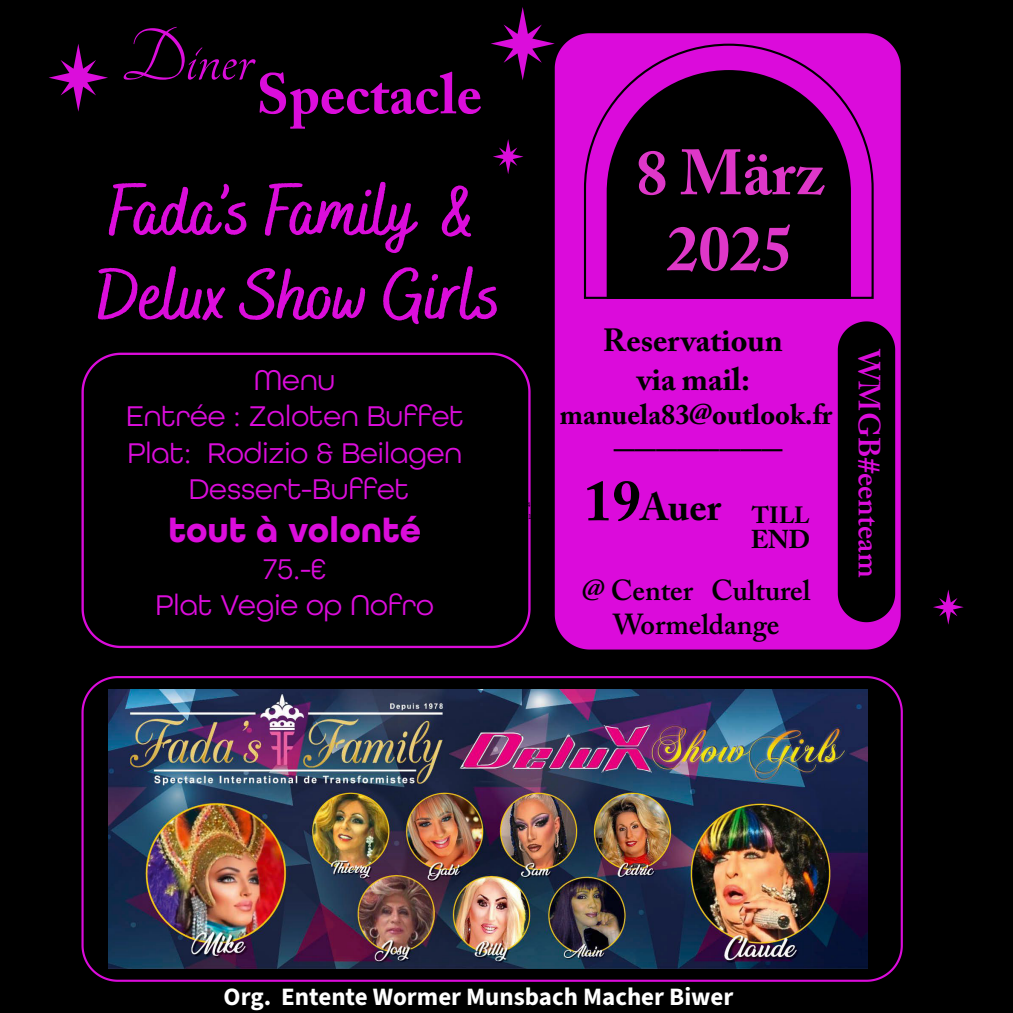
<style>
.page{position:relative;width:1013px;height:1013px;background:#fff}
.page>*{position:absolute;margin:0;border:0;box-sizing:border-box;transform-origin:0 0}
.t1{font:80px "Tangerine";color:#db0ddb}
.t2{font:700 70.25px/84.4px "Bakerie Rough";color:#db0ddb}
.t3{font:700 63.25px/76px "Adobe Caslon Pro";color:#de37c8;text-align:center}
.t4{font:700 56.38px "Adobe Caslon Pro";color:#db0ddb}
.t5{font:600 42.25px "Adobe Caslon Pro";color:#000}
.t6{font:700 38.62px "Adobe Caslon Pro";color:#000}
.t7{font:700 36.38px "All Round Gothic";color:#db0ddb}
.t8{font:700 31.88px/38.2px "Adobe Caslon Pro";color:#000;text-align:center}
.t9{font:600 30.38px "Adobe Caslon Pro";color:#db0ddb}
.t10{font:30.12px/36.1px "All Round Gothic";color:#db0ddb;text-align:center}
.t11{font:600 28.75px/34.5px "Adobe Caslon Pro";color:#000;text-align:center}
.t12{font:700 28.25px "Adobe Caslon Pro";color:#000}
.t13{font:700 25.62px "Adobe Caslon Pro";color:#000}
.t14{font:700 25px "Source Sans 3";color:#fff}
.s1{font-size:57.38px}
.s2{font-size:23.38px}
</style>
<div class="page">
<div style="left:0;top:0;width:1012px;height:1012px;background:#000"></div>
<svg style="left:81px;top:352px;width:450px;height:297px"></svg>
<svg style="left:81px;top:676px;width:822px;height:306px"></svg>
<div style="left:554px;top:33px;width:346px;height:616px;background:#db0bdb"></div>
<svg style="left:837px;top:321px;width:58px;height:301px"></svg>
<svg style="left:583px;top:43px;width:291px;height:257px"></svg>
<svg style="left:606px;top:70px;width:245px;height:229px"></svg>
<svg style="left:49px;top:44px;width:59px;height:68px"></svg>
<svg style="left:493px;top:139px;width:30px;height:35px"></svg>
<svg style="left:933px;top:590px;width:30px;height:34px"></svg>
<svg style="left:491px;top:7px;width:63px;height:73px"></svg>
<img style="left:108px;top:689px;width:759px;height:279px">
<h1 class="t1" style="left:121px;top:18px;width:133px">Diner</h1>
<h3 class="t4" style="left:256px;top:61px;width:227px">Spectacle</h3>
<h2 class="t2" style="left:97px;top:172px;width:405px">Fada’s Family &amp;<br>Delux Show Girls</h2>
<p class="t10" style="left:126px;top:361px;width:339px">Menu<br>Entrée : Zaloten Buffet<br>Plat: Rodizio &amp; Beilagen<br>Dessert-Buffet</p>
<p class="t7" style="left:168px;top:508px;width:254px">tout à volonté</p>
<p class="t10" style="left:155px;top:550px;width:280px">75.-€<br>Plat Vegie op Nofro</p>
<h3 class="t3" style="left:635px;top:134px;width:190px">8 März<br>2025</h3>
<p class="t8" style="left:603px;top:321px;width:181px">Reservatioun via mail:</p>
<p class="t12" style="left:560px;top:397px;width:274px">manuela83@outlook.fr</p>
<h3 class="t5" style="left:614px;top:406px;width:170px">________</h3>
<p class="t6" style="left:583px;top:484px;width:227px"><span class="s1">19</span>Auer <span class="s2">TILL</span></p>
<p class="t13" style="left:750px;top:524px;width:61px">END</p>
<p class="t11" style="left:582px;top:572px;width:230px">@ Center Culturel<br>Wormeldange</p>
<p class="t9" style="left:887px;top:349px;width:230px;rotate:90deg">WMGB#eenteam</p>
<p class="t14" style="left:223px;top:980px;width:511px">Org. Entente Wormer Munsbach Macher Biwer</p>
</div>
